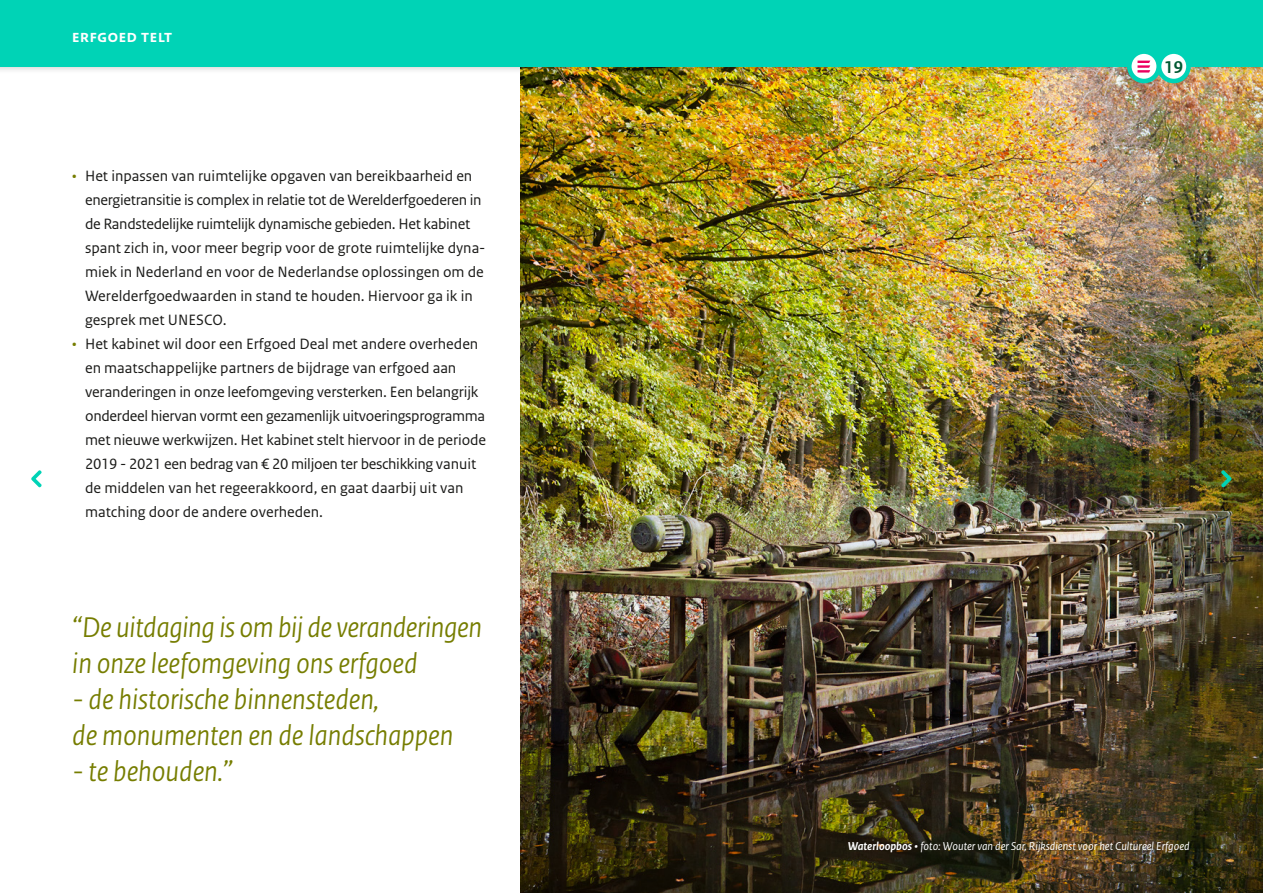
<style>
.page{position:relative;width:1263px;height:893px;background:#fff}
.page>*{position:absolute;margin:0;border:0;box-sizing:border-box;transform-origin:0 0}
.t1{font:italic 30px/36px "Rijksoverheid Sans Heading";color:#767d00}
.t2{font:700 18px "Rijksoverheid Sans Heading";letter-spacing:.04em;color:#fff}
.t3{font:700 18px "Rijksoverheid Sans Heading";color:#005832}
.t4{font:15.75px/24px "Rijksoverheid Sans Text";color:#1a1a18}
.t5{font:italic 12px "Rijksoverheid Sans Text";color:#fff}
.s1{color:#767d00}
.s2{font-weight:700}
</style>
<div class="page">
<svg style="left:31px;top:470px;width:11px;height:18px"></svg>
<img style="left:521px;top:91px;width:742px;height:802px">
<svg style="left:1221px;top:470px;width:11px;height:18px"></svg>
<div style="left:0;top:0;width:1263px;height:91px;background:#1a1a18;opacity:.3"></div>
<div style="left:0;top:0;width:1263px;height:67px;background:#00d3b6"></div>
<svg style="left:1159px;top:52px;width:29px;height:29px"></svg>
<div style="left:1157px;top:49px;width:34px;height:34px;border:4px solid #00d3b6;border-radius:50%"></div>
<svg style="left:1129px;top:52px;width:30px;height:29px"></svg>
<div style="left:1127px;top:49px;width:34px;height:34px;border:4px solid #00d3b6;border-radius:50%"></div>
<svg style="left:1137px;top:61px;width:13px;height:12px"></svg>
<p class="t2" style="left:72px;top:26px;width:101px">erfgoed telt</p>
<p class="t4" style="left:85px;top:164px;width:402px;text-indent:-13px"><span class="s1">•</span> Het inpassen van ruimtelijke opgaven van bereikbaarheid en energietransitie is complex in relatie tot de Werelderfgoederen in de Randstedelijke ruimtelijk dynamische gebieden. Het kabinet spant zich in, voor meer begrip voor de grote ruimtelijke dyna&shy;miek in Nederland en voor de Nederlandse oplossingen om de Werelderfgoedwaarden in stand te houden. Hiervoor ga ik in gesprek met UNESCO.</p>
<p class="t4" style="left:85px;top:332px;width:402px;text-indent:-13px"><span class="s1">•</span> Het kabinet wil door een Erfgoed Deal met andere overheden en maatschappelijke partners de bijdrage van erfgoed aan veranderingen in onze leefomgeving versterken. Een belangrijk onderdeel hiervan vormt een gezamenlijk uitvoeringsprogramma met nieuwe werkwijzen. Het kabinet stelt hiervoor in de periode 2019 - 2021 een bedrag van € 20 miljoen ter beschikking vanuit de middelen van het regeerakkoord, en gaat daarbij uit van matching door de andere overheden.</p>
<h1 class="t1" style="left:72px;top:610px;width:411px">“De uitdaging is om bij de veranderingen in onze leefomgeving ons erfgoed</h1>
<h1 class="t1" style="left:72px;top:682px;width:382px">- de historische binnensteden,<br>de monumenten en de landschappen</h1>
<h1 class="t1" style="left:72px;top:754px;width:162px">- te behouden.”</h1>
<p class="t3" style="left:1164px;top:57px;width:20px">19</p>
<p class="t5" style="left:848px;top:839px;width:343px"><span class="s2">Waterloopbos •</span> foto: Wouter van der Sar, Rijksdienst voor het Cultureel Erfgoed</p>
</div>
